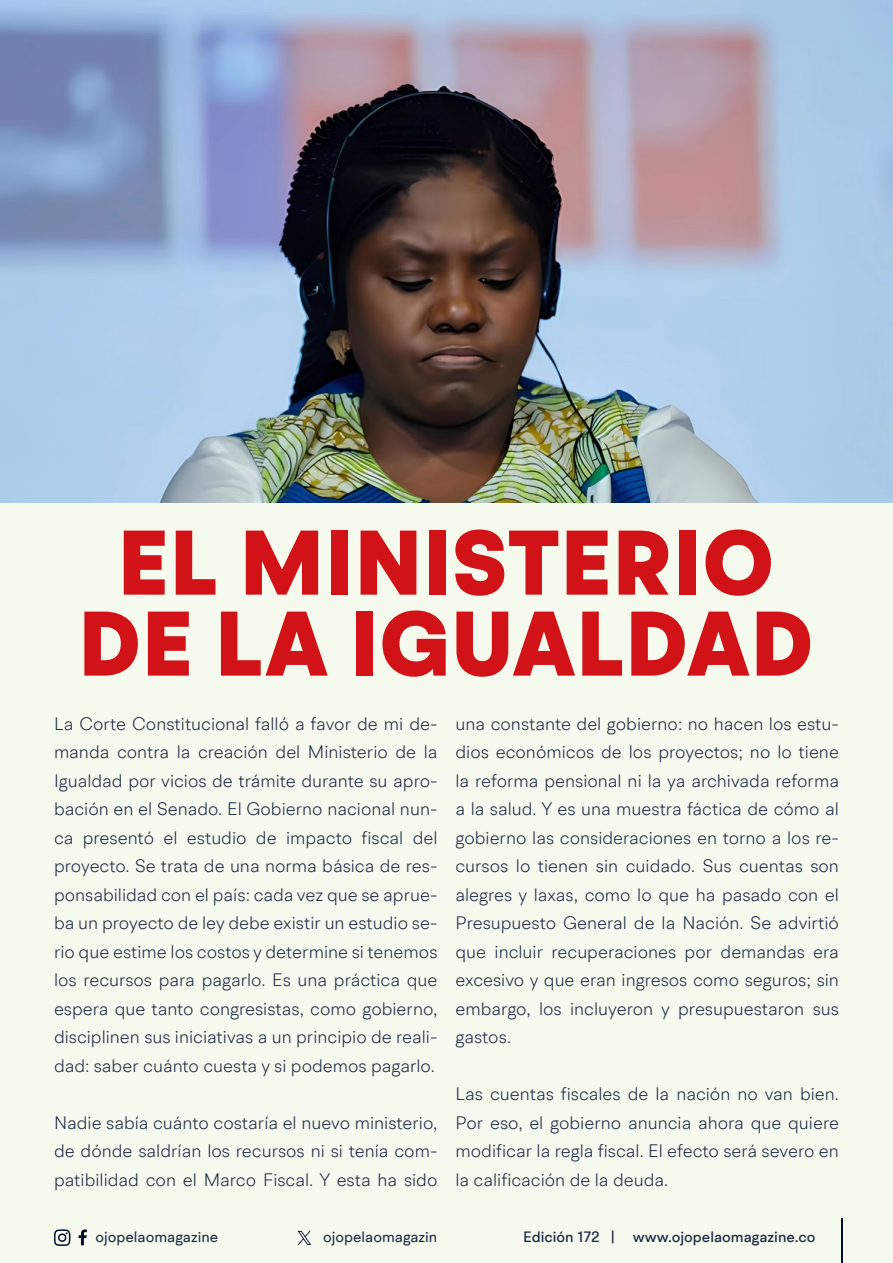
<style>
.page{position:relative;width:893px;height:1263px;background:#f6f9ee}
.page>*{position:absolute;margin:0;border:0;box-sizing:border-box;transform-origin:0 0}
.t1{font:900 91.5px/81px "BR Hendrix";letter-spacing:.01em;color:#d11217;text-align:center}
.t2{font:300 18px/28.5px "BR Hendrix";color:#1b2943;text-align:justify}
.t3{font:500 15px "BR Hendrix";color:#1b2943}
.t4{font:15px "BR Hendrix";color:#1b2943}
</style>
<div class="page">
<svg style="left:79px;top:1229px;width:8px;height:16px"></svg>
<svg style="left:54px;top:1229px;width:17px;height:17px"></svg>
<hr style="left:841px;top:1219px;width:1px;height:44px;background:#000f2b">
<svg style="left:298px;top:1231px;width:13px;height:14px"></svg>
<img style="left:0;top:0;width:893px;height:502px">
<h1 class="t1" style="left:78px;top:525px;width:736px">EL MINISTERIO<br>DE LA IGUALDAD</h1>
<p class="t2" style="left:54px;top:709px;width:385px">La Corte Constitucional falló a favor de mi de&shy;manda contra la creación del Ministerio de la Igualdad por vicios de trámite durante su apro&shy;bación en el Senado. El Gobierno nacional nun&shy;ca presentó el estudio de impacto fiscal del proyecto. Se trata de una norma básica de res&shy;ponsabilidad con el país: cada vez que se aprue&shy;ba un proyecto de ley debe existir un estudio se&shy;rio que estime los costos y determine si tenemos los recursos para pagarlo. Es una práctica que espera que tanto congresistas, como gobierno, disciplinen sus iniciativas a un principio de reali&shy;dad: saber cuánto cuesta y si podemos pagarlo.</p>
<p class="t2" style="left:54px;top:1108px;width:385px">Nadie sabía cuánto costaría el nuevo ministerio, de dónde saldrían los recursos ni si tenía com&shy;patibilidad con el Marco Fiscal. Y esta ha sido</p>
<p class="t2" style="left:455px;top:709px;width:385px">una constante del gobierno: no hacen los estu&shy;dios económicos de los proyectos; no lo tiene la reforma pensional ni la ya archivada reforma a la salud. Y es una muestra fáctica de cómo al gobierno las consideraciones en torno a los re&shy;cursos lo tienen sin cuidado. Sus cuentas son alegres y laxas, como lo que ha pasado con el Presupuesto General de la Nación. Se advirtió que incluir recuperaciones por demandas era excesivo y que eran ingresos como seguros; sin embargo, los incluyeron y presupuestaron sus gastos.</p>
<p class="t2" style="left:455px;top:1079px;width:385px">Las cuentas fiscales de la nación no van bien.<br>Por eso, el gobierno anuncia ahora que quiere modificar la regla fiscal. El efecto será severo en la calificación de la deuda.</p>
<p class="t4" style="left:96px;top:1227px;width:124px">ojopelaomagazine</p>
<p class="t4" style="left:323px;top:1227px;width:116px">ojopelaomagazin</p>
<p class="t3" style="left:523px;top:1227px;width:294px">Edición 172 | www.ojopelaomagazine.co</p>
</div>
